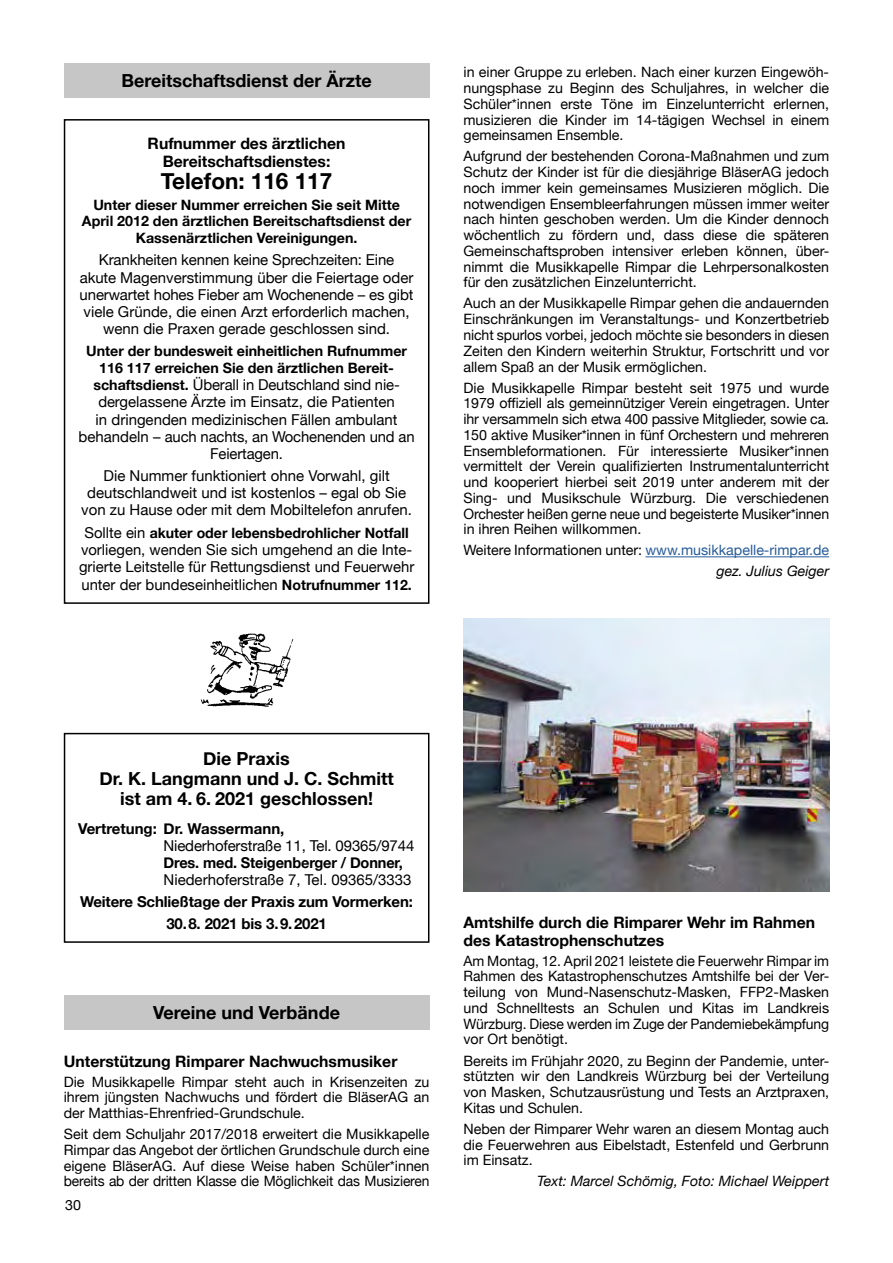
<style>
.page{position:relative;width:893px;height:1263px;background:#fff}
.page>*{position:absolute;margin:0;border:0;box-sizing:border-box;transform-origin:0 0}
.t1{font:700 22.5px "Helvetica Neue";color:#000}
.t2{font:700 18px/20px "Helvetica Neue";color:#000;text-align:center}
.t3{font:700 15.75px/17.2px "Helvetica Neue";color:#000}
.t4{font:15px/17.2px "Helvetica Neue";color:#000;text-align:center}
.t5{font:700 15px/21.1px "Helvetica Neue";letter-spacing:-.01em;color:#000;text-align:center}
.t6{font:14.25px/15.8px "Helvetica Neue";color:#000;text-align:justify}
.t7{font:700 14.25px/16.5px "Helvetica Neue";color:#000;text-align:center}
.t8{font:italic 14.25px "Helvetica Neue";color:#000}
.s1{font-weight:700;font-size:14.25px}
.s2{font-weight:400;font-size:15px}
.s3{color:#275b9b}
.s4{font-style:italic}
</style>
<div class="page">
<div style="left:64px;top:733px;width:365px;height:210px;border:2px solid #000"></div>
<div style="left:64px;top:119px;width:365px;height:485px;border:2px solid #000"></div>
<div style="left:64px;top:64px;width:365px;height:34px;background:#c6c6c6"></div>
<img style="left:200px;top:633px;width:94px;height:74px">
<div style="left:64px;top:996px;width:365px;height:34px;background:#c6c6c6"></div>
<hr style="left:645px;top:556px;width:184px;height:1px;background:#275b9b">
<img style="left:463px;top:618px;width:366px;height:274px">
<p class="t2" style="left:121px;top:71px;width:252px">Bereitschaftsdienst der Ärzte</p>
<p class="t3" style="left:148px;top:134px;width:199px;line-height:18px;text-align:center">Rufnummer des ärztlichen<br>Bereitschaftsdienstes:</p>
<h1 class="t1" style="left:161px;top:163px;width:173px">Telefon: 116 117</h1>
<p class="t7" style="left:82px;top:197px;width:331px">Unter dieser Nummer erreichen Sie seit Mitte<br>April 2012 den ärztlichen Bereitschaftsdienst der<br>Kassenärztlichen Vereinigungen.</p>
<p class="t4" style="left:80px;top:252px;width:335px">Krankheiten kennen keine Sprechzeiten: Eine akute Magenverstimmung über die Feiertage oder unerwartet hohes Fieber am Wochenende – es gibt viele Gründe, die einen Arzt erforderlich machen, wenn die Praxen gerade geschlossen sind.</p>
<p class="t7" style="left:86px;top:343px;width:322px">Unter der bundesweit einheitlichen Rufnummer<br>116 117 erreichen Sie den ärztlichen Bereit-</p>
<p class="t4" style="left:79px;top:377px;width:337px"><span class="s1">schaftsdienst.</span> Überall in Deutschland sind nie&shy;dergelassene Ärzte im Einsatz, die Patienten<br>in dringenden medizinischen Fällen ambulant behandeln – auch nachts, an Wochenenden und an Feiertagen.</p>
<p class="t4" style="left:81px;top:468px;width:332px">Die Nummer funktioniert ohne Vorwahl, gilt deutschlandweit und ist kostenlos – egal ob Sie von zu Hause oder mit dem Mobiltelefon anrufen.</p>
<p class="t7" style="left:84px;top:525px;width:326px"><span class="s2">Sollte ein</span> akuter oder lebensbedrohlicher Notfall</p>
<p class="t4" style="left:79px;top:542px;width:337px;text-align:left">vorliegen, wenden Sie sich umgehend an die Inte&shy;grierte Leitstelle für Rettungsdienst und Feuerwehr unter der bundeseinheitlichen <span class="s1">Notrufnummer 112.</span></p>
<p class="t6" style="left:463px;top:65px;width:367px">in einer Gruppe zu erleben. Nach einer kurzen Eingewöh&shy;nungsphase zu Beginn des Schuljahres, in welcher die Schüler*innen erste Töne im Einzelunterricht erlernen, musizieren die Kinder im 14-tägigen Wechsel in einem gemeinsamen Ensemble.</p>
<p class="t6" style="left:463px;top:149px;width:367px">Aufgrund der bestehenden Corona-Maßnahmen und zum Schutz der Kinder ist für die diesjährige BläserAG jedoch noch immer kein gemeinsames Musizieren möglich. Die notwendigen Ensembleerfahrungen müssen immer weiter nach hinten geschoben werden. Um die Kinder dennoch wöchentlich zu fördern und, dass diese die späteren Gemeinschaftsproben intensiver erleben können, über&shy;nimmt die Musikkapelle Rimpar die Lehrpersonalkosten für den zusätzlichen Einzelunterricht.</p>
<p class="t6" style="left:463px;top:296px;width:367px">Auch an der Musikkapelle Rimpar gehen die andauernden Einschränkungen im Veranstaltungs- und Konzertbetrieb nicht spurlos vorbei, jedoch möchte sie besonders in diesen Zeiten den Kindern weiterhin Struktur, Fortschritt und vor allem Spaß an der Musik ermöglichen.</p>
<p class="t6" style="left:463px;top:380px;width:367px">Die Musikkapelle Rimpar besteht seit 1975 und wurde 1979 offiziell als gemeinnütziger Verein eingetragen. Unter ihr versammeln sich etwa 400 passive Mitglieder, sowie ca.<br>150 aktive Musiker*innen in fünf Orchestern und mehreren Ensembleformationen. Für interessierte Musiker*innen vermittelt der Verein qualifizierten Instrumentalunterricht und kooperiert hierbei seit 2019 unter anderem mit der Sing- und Musikschule Würzburg. Die verschiedenen Orchester heißen gerne neue und begeisterte Musiker*innen in ihren Reihen willkommen.</p>
<p class="t6" style="left:463px;top:541px;width:367px;line-height:21px;text-align:right">Weitere Informationen unter: <span class="s3">www.musikkapelle-rimpar.de </span><span class="s4">gez. Julius Geiger</span></p>
<p class="t2" style="left:99px;top:749px;width:296px">Die Praxis<br>Dr. K. Langmann und J. C. Schmitt ist am 4. 6. 2021 geschlossen!</p>
<p class="t5" style="left:78px;top:819px;width:208px">Vertretung: Dr. Wassermann,</p>
<p class="t4" style="left:164px;top:838px;width:252px">Niederhoferstraße 11, Tel. 09365/9744</p>
<p class="t5" style="left:164px;top:853px;width:241px">Dres. med. Steigenberger / Donner,</p>
<p class="t4" style="left:164px;top:872px;width:249px">Niederhoferstraße 7, Tel. 09365/3333</p>
<p class="t5" style="left:80px;top:892px;width:334px">Weitere Schließtage der Praxis zum Vormerken:<br>30.8. 2021 bis 3.9.2021</p>
<p class="t2" style="left:153px;top:1003px;width:188px">Vereine und Verbände</p>
<p class="t3" style="left:64px;top:1053px;width:335px">Unterstützung Rimparer Nachwuchsmusiker</p>
<p class="t6" style="left:64px;top:1074px;width:367px">Die Musikkapelle Rimpar steht auch in Krisenzeiten zu ihrem jüngsten Nachwuchs und fördert die BläserAG an der Matthias-Ehrenfried-Grundschule.</p>
<p class="t6" style="left:64px;top:1127px;width:367px">Seit dem Schuljahr 2017/2018 erweitert die Musikkapelle Rimpar das Angebot der örtlichen Grundschule durch eine eigene BläserAG. Auf diese Weise haben Schüler*innen bereits ab der dritten Klasse die Möglichkeit das Musizieren</p>
<p class="t6" style="left:65px;top:1197px;width:17px">30</p>
<p class="t3" style="left:463px;top:915px;width:353px">Amtshilfe durch die Rimparer Wehr im Rahmen des Katastrophenschutzes</p>
<p class="t6" style="left:463px;top:953px;width:367px">Am Montag, 12. April 2021 leistete die Feuerwehr Rimpar im Rahmen des Katastrophenschutzes Amtshilfe bei der Ver&shy;teilung von Mund-Nasenschutz-Masken, FFP2-Masken und Schnelltests an Schulen und Kitas im Landkreis Würzburg. Diese werden im Zuge der Pandemiebekämpfung vor Ort benötigt.</p>
<p class="t6" style="left:463px;top:1053px;width:367px">Bereits im Frühjahr 2020, zu Beginn der Pandemie, unter&shy;stützten wir den Landkreis Würzburg bei der Verteilung von Masken, Schutzausrüstung und Tests an Arztpraxen, Kitas und Schulen.</p>
<p class="t6" style="left:463px;top:1122px;width:367px">Neben der Rimparer Wehr waren an diesem Montag auch die Feuerwehren aus Eibelstadt, Estenfeld und Gerbrunn im Einsatz.</p>
<p class="t8" style="left:537px;top:1171px;width:293px">Text: Marcel Schömig, Foto: Michael Weippert</p>
</div>
